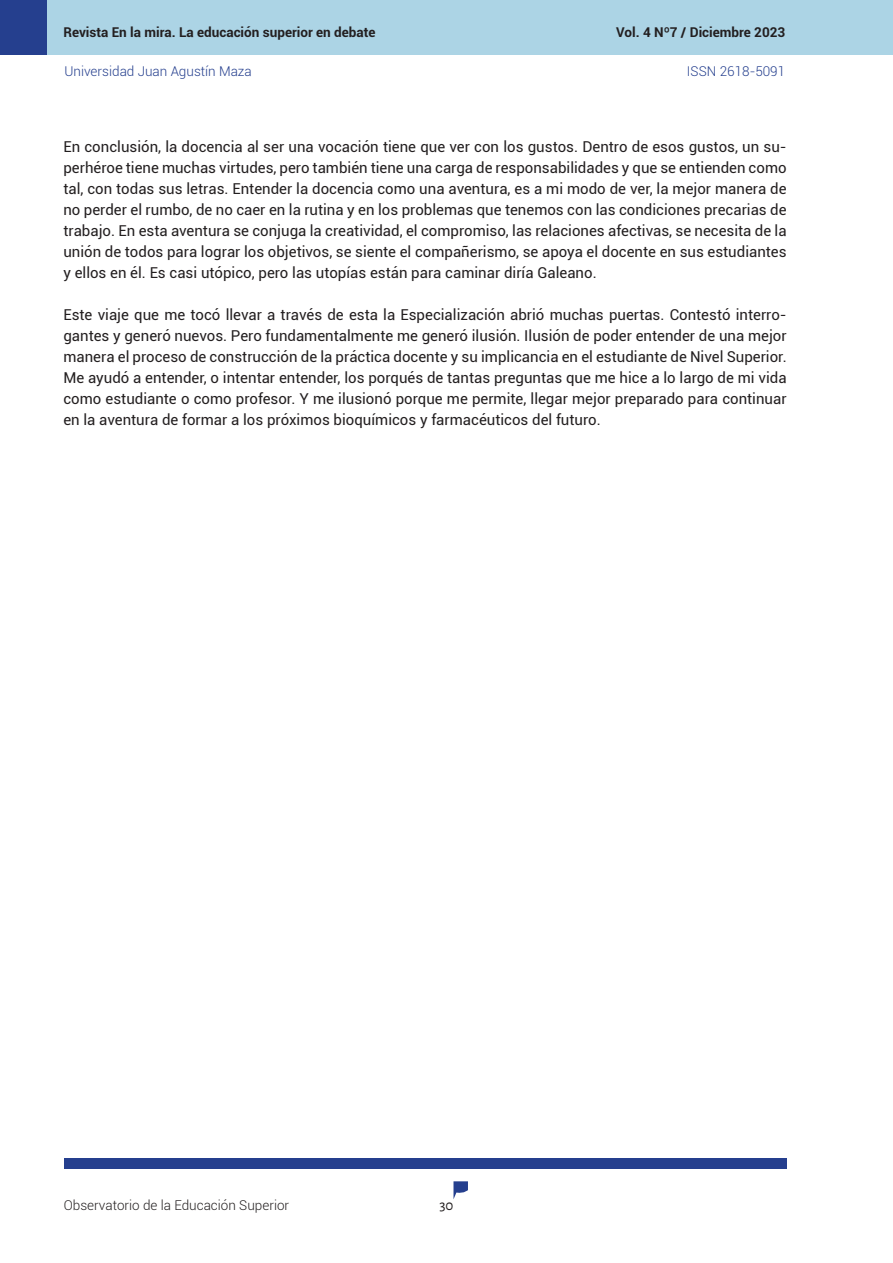
<style>
.page{position:relative;width:893px;height:1263px;background:#fff}
.page>*{position:absolute;margin:0;border:0;box-sizing:border-box;transform-origin:0 0}
.Txt_base{font:15px/21px "Roboto";color:#231f20;text-align:justify}
.t1{font:15px "Alegreya Sans";color:#231f20}
.t2{font:700 13.5px "Roboto";color:#231f20}
.t3{font:300 13.5px "Roboto";color:#253f8e}
.t4{font:300 13.5px "Roboto";color:#231f20}
</style>
<div class="page">
<svg style="left:453px;top:1181px;width:15px;height:18px"></svg>
<div style="left:47px;top:0;width:846px;height:54px;background:#acd4e5"></div>
<div style="left:0;top:0;width:47px;height:54px;background:#253f8e"></div>
<div style="left:64px;top:1158px;width:723px;height:10px;background:#253f8e"></div>
<p class="t2" style="left:63px;top:23px;width:314px">Revista En la mira. La educación superior en debate</p>
<p class="t3" style="left:64px;top:61px;width:189px">Universidad Juan Agustín Maza</p>
<p class="t3" style="left:687px;top:61px;width:100px">ISSN 2618-5091</p>
<p class="t2" style="left:616px;top:23px;width:171px">Vol. 4 Nº7 / Diciembre 2023</p>
<p class="Txt_base" style="left:63px;top:135px;width:725px">En conclusión, la docencia al ser una vocación tiene que ver con los gustos. Dentro de esos gustos, un su&shy;perhéroe tiene muchas virtudes, pero también tiene una carga de responsabilidades y que se entienden como tal, con todas sus letras. Entender la docencia como una aventura, es a mi modo de ver, la mejor manera de no perder el rumbo, de no caer en la rutina y en los problemas que tenemos con las condiciones precarias de trabajo. En esta aventura se conjuga la creatividad, el compromiso, las relaciones afectivas, se necesita de la unión de todos para lograr los objetivos, se siente el compañerismo, se apoya el docente en sus estudiantes y ellos en él. Es casi utópico, pero las utopías están para caminar diría Galeano.</p>
<p class="Txt_base" style="left:63px;top:303px;width:725px">Este viaje que me tocó llevar a través de esta la Especialización abrió muchas puertas. Contestó interro&shy;gantes y generó nuevos. Pero fundamentalmente me generó ilusión. Ilusión de poder entender de una mejor manera el proceso de construcción de la práctica docente y su implicancia en el estudiante de Nivel Superior.<br>Me ayudó a entender, o intentar entender, los porqués de tantas preguntas que me hice a lo largo de mi vida como estudiante o como profesor. Y me ilusionó porque me permite, llegar mejor preparado para continuar en la aventura de formar a los próximos bioquímicos y farmacéuticos del futuro.</p>
<p class="t4" style="left:64px;top:1196px;width:227px">Observatorio de la Educación Superior</p>
<p class="t1" style="left:439px;top:1195px;width:16px">30</p>
</div>
